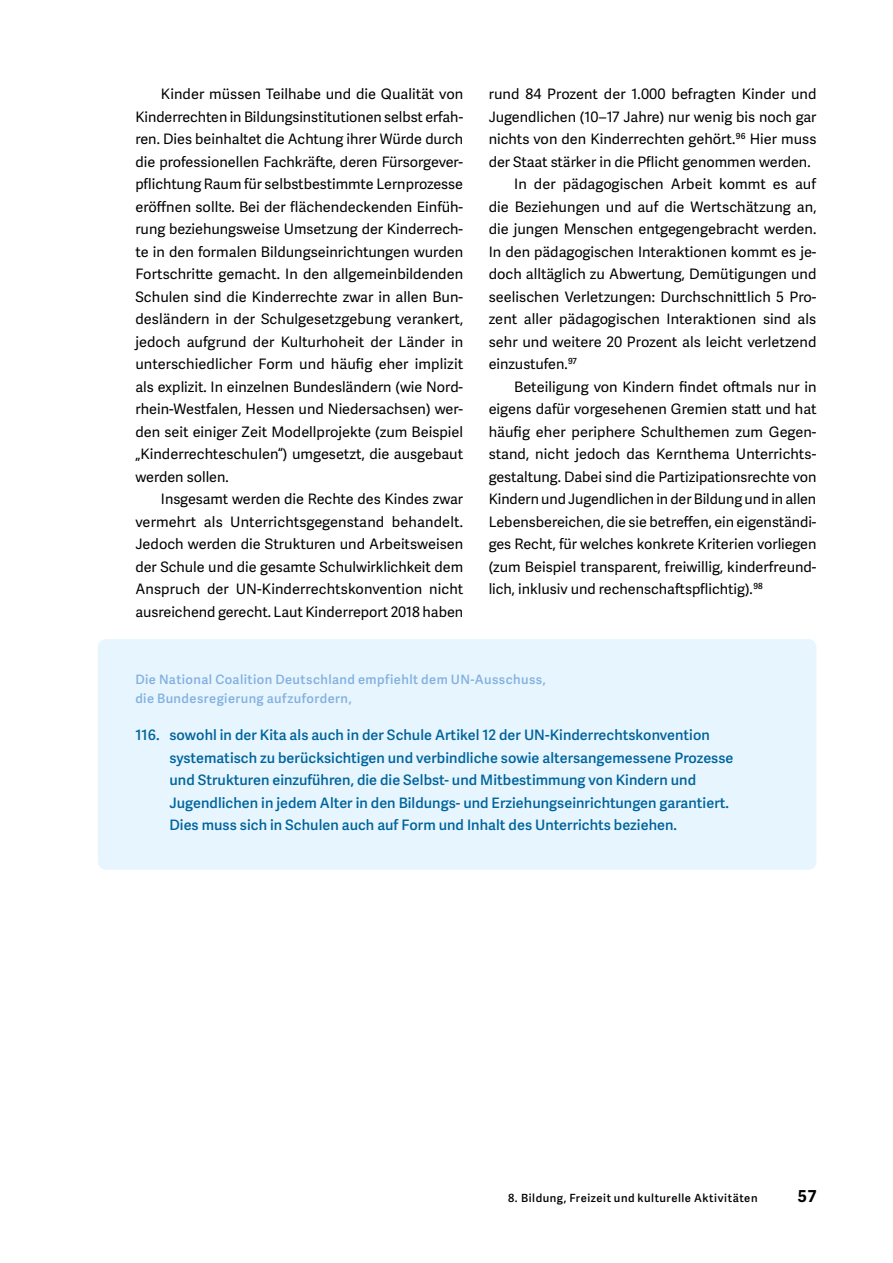
<style>
.page{position:relative;width:893px;height:1263px;background:#fff}
.page>*{position:absolute;margin:0;border:0;box-sizing:border-box;transform-origin:0 0}
.t1{font:700 16.5px "Adelle Sans";color:#000}
.t2{font:14.4px/22.5px "Adelle Sans";color:#000;text-align:justify}
.t3{font:600 14.4px/22.5px "Adelle Sans";letter-spacing:.005em;color:#00649c}
.t4{font:600 12.9px/18.8px "Adelle Sans";letter-spacing:.035em;color:#83b0df}
.t5{font:600 11.25px "Adelle Sans";letter-spacing:.045em;color:#000}
</style>
<div class="page">
<div style="left:98px;top:639px;width:718px;height:231px;background:#e6f5fe;border-radius:9px"></div>
<p class="t2" style="left:135px;top:82px;width:329px;text-indent:26px">Kinder müssen Teilhabe und die Qualität von Kinderrechten in Bildungsinstitutionen selbst erfah&shy;ren. Dies beinhaltet die Achtung ihrer Würde durch die professionellen Fachkräfte, deren Fürsorgever&shy;pflichtung Raum für selbstbestimmte Lernprozesse eröffnen sollte. Bei der flächendeckenden Einfüh&shy;rung beziehungsweise Umsetzung der Kinderrech&shy;te in den formalen Bildungseinrichtungen wurden Fortschritte gemacht. In den allgemeinbildenden Schulen sind die Kinderrechte zwar in allen Bun&shy;desländern in der Schulgesetzgebung verankert, jedoch aufgrund der Kulturhoheit der Länder in unterschiedlicher Form und häufig eher implizit als explizit. In einzelnen Bundesländern (wie Nord&shy;rhein-Westfalen, Hessen und Niedersachsen) wer&shy;den seit einiger Zeit Modellprojekte (zum Beispiel „Kinderrechteschulen“) umgesetzt, die ausgebaut werden sollen.</p>
<p class="t2" style="left:135px;top:487px;width:329px;text-indent:26px">Insgesamt werden die Rechte des Kindes zwar vermehrt als Unterrichtsgegenstand behandelt.<br>Jedoch werden die Strukturen und Arbeitsweisen der Schule und die gesamte Schulwirklichkeit dem Anspruch der UN-Kinderrechtskonvention nicht ausreichend gerecht. Laut Kinderreport 2018 haben</p>
<p class="t2" style="left:489px;top:82px;width:329px">rund 84 Prozent der 1.000 befragten Kinder und</p>
<p class="t2" style="left:489px;top:105px;width:329px">Jugendlichen (10–17 Jahre) nur wenig bis noch gar</p>
<p class="t2" style="left:489px;top:127px;width:329px">nichts von den Kinderrechten gehört.<sup>96</sup> Hier muss</p>
<p class="t2" style="left:489px;top:150px;width:323px">der Staat stärker in die Pflicht genommen werden.</p>
<p class="t2" style="left:514px;top:172px;width:304px">In der pädagogischen Arbeit kommt es auf</p>
<p class="t2" style="left:489px;top:195px;width:329px">die Beziehungen und auf die Wertschätzung an,</p>
<p class="t2" style="left:489px;top:217px;width:329px">die jungen Menschen entgegengebracht werden.</p>
<p class="t2" style="left:489px;top:240px;width:329px">In den pädagogischen Interaktionen kommt es je-</p>
<p class="t2" style="left:489px;top:262px;width:329px">doch alltäglich zu Abwertung, Demütigungen und</p>
<p class="t2" style="left:489px;top:285px;width:329px">seelischen Verletzungen: Durchschnittlich 5 Pro-</p>
<p class="t2" style="left:489px;top:307px;width:329px">zent aller pädagogischen Interaktionen sind als</p>
<p class="t2" style="left:489px;top:330px;width:329px">sehr und weitere 20 Prozent als leicht verletzend</p>
<p class="t2" style="left:489px;top:352px;width:90px">einzustufen.<sup>97</sup></p>
<p class="t2" style="left:514px;top:375px;width:304px">Beteiligung von Kindern findet oftmals nur in</p>
<p class="t2" style="left:489px;top:397px;width:329px">eigens dafür vorgesehenen Gremien statt und hat</p>
<p class="t2" style="left:489px;top:420px;width:329px">häufig eher periphere Schulthemen zum Gegen-</p>
<p class="t2" style="left:489px;top:442px;width:329px">stand, nicht jedoch das Kernthema Unterrichts-</p>
<p class="t2" style="left:489px;top:465px;width:329px">gestaltung. Dabei sind die Partizipationsrechte von</p>
<p class="t2" style="left:489px;top:487px;width:329px">Kindern und Jugendlichen in der Bildung und in allen</p>
<p class="t2" style="left:489px;top:510px;width:329px">Lebensbereichen, die sie betreffen, ein eigenständi-</p>
<p class="t2" style="left:489px;top:532px;width:329px">ges Recht, für welches konkrete Kriterien vorliegen</p>
<p class="t2" style="left:489px;top:555px;width:329px">(zum Beispiel transparent, freiwillig, kinderfreund-</p>
<p class="t2" style="left:489px;top:577px;width:275px">lich, inklusiv und rechenschaftspflichtig).<sup>98</sup></p>
<p class="t4" style="left:135px;top:670px;width:412px">Die National Coalition Deutschland empfiehlt dem UN-Ausschuss, die Bundesregierung aufzufordern,</p>
<p class="t3" style="left:169px;top:723px;width:566px;text-indent:-34px">116. sowohl in der Kita als auch in der Schule Artikel 12 der UN-Kinderrechtskonvention systematisch zu berücksichtigen und verbindliche sowie altersangemessene Prozesse und Strukturen einzuführen, die die Selbst- und Mitbestimmung von Kindern und Jugendlichen in jedem Alter in den Bildungs- und Erziehungseinrichtungen garantiert.<br>Dies muss sich in Schulen auch auf Form und Inhalt des Unterrichts beziehen.</p>
<p class="t5" style="left:508px;top:1189px;width:251px">8. Bildung, Freizeit und kulturelle Aktivitäten</p>
<p class="t1" style="left:798px;top:1184px;width:20px">57</p>
</div>
